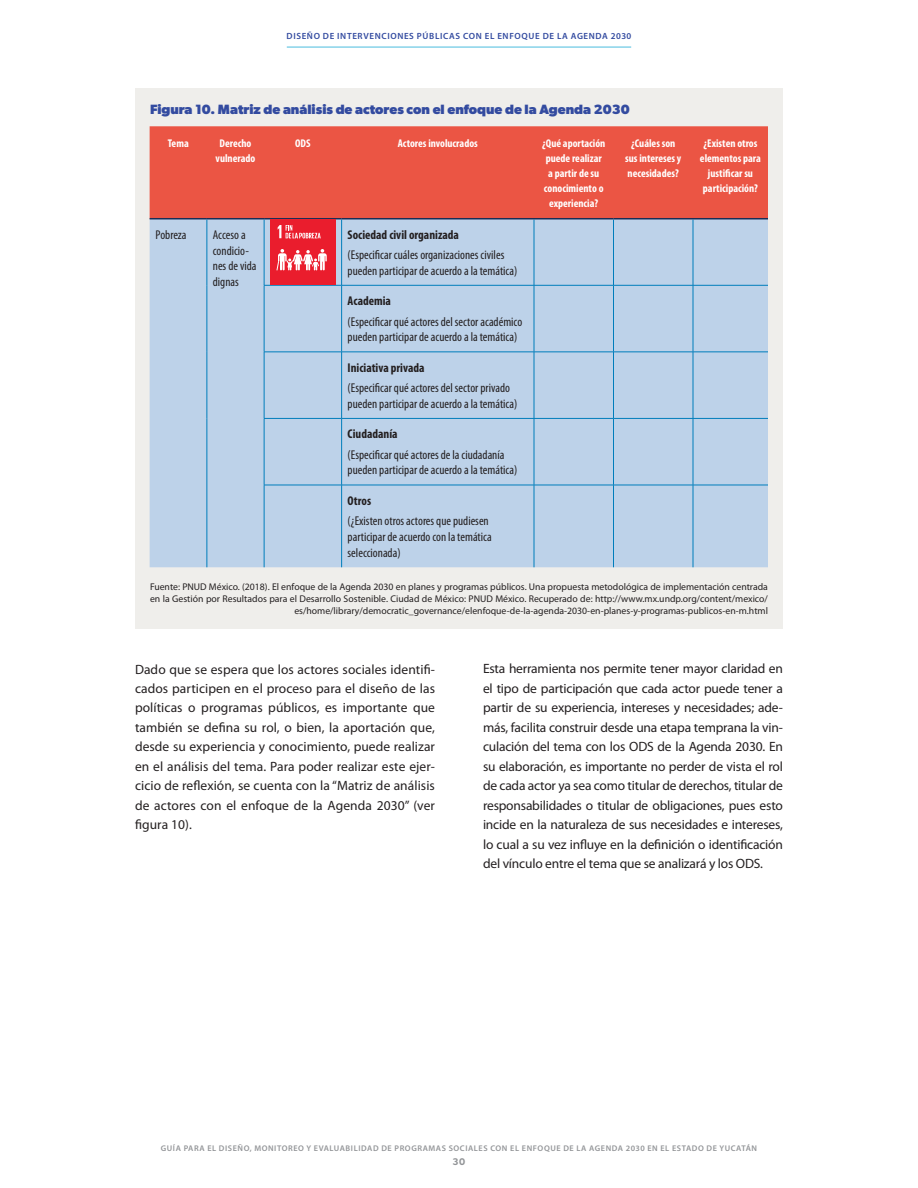
<style>
.page{position:relative;width:918px;height:1188px;background:#fff}
.page>*{position:absolute;margin:0;border:0;box-sizing:border-box;transform-origin:0 0}
.t1{font:13.5px/19.5px "Myriad Pro";letter-spacing:-.01em;color:#231f20;text-align:justify}
.t2{font:700 13.5px "Gibson";color:#334ba0}
.t3{font:condensed 12.75px/15.8px "Myriad Pro";color:#231f20}
.t4{font:700 condensed 12.75px "Myriad Pro";color:#231f20}
.t5{font:700 condensed 11.25px/15px "Myriad Pro";color:#fff;text-align:center}
.t6{font:9.75px/12px "Myriad Pro";color:#231f20;text-align:right}
.t7{font:600 9.75px "Gibson";color:#939598}
.t8{font:600 9px "Myriad Pro";letter-spacing:.05em;color:#334ba0}
.t9{font:600 8.25px "Myriad Pro";letter-spacing:.07em;color:#939598}
</style>
<div class="page">
<div style="left:135px;top:88px;width:648px;height:541px;background:#efeeeb"></div>
<div style="left:150px;top:126px;width:618px;height:92px;background:#eb5544"></div>
<div style="left:150px;top:219px;width:618px;height:348px;background:#bdd2e9"></div>
<hr style="left:150px;top:218px;width:57px;height:1px;background:#1b2d55">
<hr style="left:207px;top:218px;width:57px;height:1px;background:#1b2d55">
<hr style="left:264px;top:218px;width:78px;height:1px;background:#1b2d55">
<hr style="left:342px;top:218px;width:192px;height:1px;background:#1b2d55">
<hr style="left:534px;top:218px;width:80px;height:1px;background:#1b2d55">
<hr style="left:614px;top:218px;width:79px;height:1px;background:#1b2d55">
<hr style="left:693px;top:218px;width:75px;height:1px;background:#1b2d55">
<hr style="left:207px;top:219px;width:1px;height:66px;background:#007dbb">
<hr style="left:264px;top:219px;width:1px;height:66px;background:#007dbb">
<hr style="left:341px;top:219px;width:1px;height:66px;background:#007dbb">
<hr style="left:534px;top:219px;width:1px;height:66px;background:#007dbb">
<hr style="left:613px;top:219px;width:1px;height:66px;background:#007dbb">
<hr style="left:693px;top:219px;width:1px;height:66px;background:#007dbb">
<hr style="left:207px;top:285px;width:1px;height:67px;background:#007dbb">
<hr style="left:264px;top:285px;width:78px;height:1px;background:#007dbb">
<hr style="left:264px;top:285px;width:1px;height:67px;background:#007dbb">
<hr style="left:342px;top:285px;width:192px;height:1px;background:#007dbb">
<hr style="left:341px;top:285px;width:1px;height:67px;background:#007dbb">
<hr style="left:534px;top:285px;width:80px;height:1px;background:#007dbb">
<hr style="left:534px;top:285px;width:1px;height:67px;background:#007dbb">
<hr style="left:614px;top:285px;width:79px;height:1px;background:#007dbb">
<hr style="left:613px;top:285px;width:1px;height:67px;background:#007dbb">
<hr style="left:693px;top:285px;width:75px;height:1px;background:#007dbb">
<hr style="left:693px;top:285px;width:1px;height:67px;background:#007dbb">
<hr style="left:207px;top:352px;width:1px;height:66px;background:#007dbb">
<hr style="left:264px;top:352px;width:78px;height:1px;background:#007dbb">
<hr style="left:264px;top:352px;width:1px;height:66px;background:#007dbb">
<hr style="left:342px;top:352px;width:192px;height:1px;background:#007dbb">
<hr style="left:341px;top:352px;width:1px;height:66px;background:#007dbb">
<hr style="left:534px;top:352px;width:80px;height:1px;background:#007dbb">
<hr style="left:534px;top:352px;width:1px;height:66px;background:#007dbb">
<hr style="left:614px;top:352px;width:79px;height:1px;background:#007dbb">
<hr style="left:613px;top:352px;width:1px;height:66px;background:#007dbb">
<hr style="left:693px;top:352px;width:75px;height:1px;background:#007dbb">
<hr style="left:693px;top:352px;width:1px;height:66px;background:#007dbb">
<hr style="left:207px;top:418px;width:1px;height:67px;background:#007dbb">
<hr style="left:264px;top:418px;width:78px;height:1px;background:#007dbb">
<hr style="left:264px;top:419px;width:1px;height:66px;background:#007dbb">
<hr style="left:342px;top:418px;width:192px;height:1px;background:#007dbb">
<hr style="left:341px;top:419px;width:1px;height:66px;background:#007dbb">
<hr style="left:534px;top:418px;width:80px;height:1px;background:#007dbb">
<hr style="left:534px;top:419px;width:1px;height:66px;background:#007dbb">
<hr style="left:614px;top:418px;width:79px;height:1px;background:#007dbb">
<hr style="left:613px;top:419px;width:1px;height:66px;background:#007dbb">
<hr style="left:693px;top:418px;width:75px;height:1px;background:#007dbb">
<hr style="left:693px;top:419px;width:1px;height:66px;background:#007dbb">
<hr style="left:207px;top:485px;width:1px;height:82px;background:#007dbb">
<hr style="left:264px;top:485px;width:78px;height:1px;background:#007dbb">
<hr style="left:264px;top:485px;width:1px;height:82px;background:#007dbb">
<hr style="left:342px;top:485px;width:192px;height:1px;background:#007dbb">
<hr style="left:341px;top:485px;width:1px;height:82px;background:#007dbb">
<hr style="left:534px;top:485px;width:80px;height:1px;background:#007dbb">
<hr style="left:534px;top:485px;width:1px;height:82px;background:#007dbb">
<hr style="left:614px;top:485px;width:79px;height:1px;background:#007dbb">
<hr style="left:613px;top:485px;width:1px;height:82px;background:#007dbb">
<hr style="left:693px;top:485px;width:75px;height:1px;background:#007dbb">
<hr style="left:693px;top:485px;width:1px;height:82px;background:#007dbb">
<div style="left:270px;top:219px;width:66px;height:66px;background:#ea1d2d"></div>
<svg style="left:276px;top:249px;width:51px;height:22px"></svg>
<svg style="left:278px;top:225px;width:43px;height:13px"></svg>
<hr style="left:287px;top:47px;width:344px;height:1px;background:#4bbcdf">
<p class="t8" style="left:287px;top:31px;width:13px">DISEÑO</p>
<p class="t8" style="left:323px;top:31px;width:21px">DE INTERVENCIONES</p>
<p class="t8" style="left:417px;top:31px;width:19px">PÚBLICAS</p>
<p class="t8" style="left:463px;top:31px;width:7px">CON</p>
<p class="t8" style="left:485px;top:31px;width:20px">EL ENFOQUE</p>
<p class="t8" style="left:543px;top:31px;width:42px">DE LA AGENDA</p>
<p class="t8" style="left:611px;top:31px;width:22px">2030</p>
<p class="t2" style="left:150px;top:102px;width:481px">Figura 10. Matriz de análisis de actores con el enfoque de la Agenda 2030</p>
<p class="t5" style="left:168px;top:135px;width:23px">Tema</p>
<p class="t5" style="left:216px;top:135px;width:41px">Derecho vulnerado</p>
<p class="t5" style="left:295px;top:135px;width:17px">ODS</p>
<p class="t5" style="left:398px;top:135px;width:82px">Actores involucrados</p>
<p class="t5" style="left:542px;top:135px;width:65px">¿Qué aportación puede realizar a partir de su conocimiento o experiencia?</p>
<p class="t5" style="left:625px;top:135px;width:58px">¿Cuáles son sus intereses y necesidades?</p>
<p class="t5" style="left:700px;top:135px;width:63px">¿Existen otros elementos para justificar su participación?</p>
<p class="t3" style="left:156px;top:227px;width:32px">Pobreza</p>
<p class="t3" style="left:213px;top:227px;width:45px">Acceso a condicio&shy;nes de vida dignas</p>
<p class="t4" style="left:348px;top:227px;width:113px">Sociedad civil organizada</p>
<p class="t3" style="left:348px;top:247px;width:171px">(Especificar cuáles organizaciones civiles pueden participar de acuerdo a la temática)</p>
<p class="t4" style="left:348px;top:293px;width:45px">Academia</p>
<p class="t3" style="left:348px;top:313px;width:176px">(Especificar qué actores del sector académico pueden participar de acuerdo a la temática)</p>
<p class="t4" style="left:348px;top:360px;width:78px">Iniciativa privada</p>
<p class="t3" style="left:348px;top:380px;width:171px">(Especificar qué actores del sector privado pueden participar de acuerdo a la temática)</p>
<p class="t4" style="left:348px;top:426px;width:51px">Ciudadanía</p>
<p class="t3" style="left:348px;top:446px;width:171px">(Especificar qué actores de la ciudadanía pueden participar de acuerdo a la temática)</p>
<p class="t4" style="left:348px;top:493px;width:25px">Otros</p>
<p class="t3" style="left:348px;top:513px;width:146px">(¿Existen otros actores que pudiesen participar de acuerdo con la temática seleccionada)</p>
<p class="t6" style="left:150px;top:580px;width:620px">Fuente: PNUD México. (2018). El enfoque de la Agenda 2030 en planes y programas públicos. Una propuesta metodológica de implementación centrada en la Gestión por Resultados para el Desarrollo Sostenible. Ciudad de México: PNUD México. Recuperado de: http://www.mx.undp.org/content/mexico/ es/home/library/democratic_governance/elenfoque-de-la-agenda-2030-en-planes-y-programas-publicos-en-m.html</p>
<p class="t1" style="left:135px;top:659px;width:302px">Dado que se espera que los actores sociales identifi&shy;cados participen en el proceso para el diseño de las políticas o programas públicos, es importante que también se defina su rol, o bien, la aportación que, desde su experiencia y conocimiento, puede realizar en el análisis del tema. Para poder realizar este ejer&shy;cicio de reflexión, se cuenta con la “Matriz de análisis de actores con el enfoque de la Agenda 2030” (ver figura 10).</p>
<p class="t1" style="left:483px;top:659px;width:302px">Esta herramienta nos permite tener mayor claridad en el tipo de participación que cada actor puede tener a partir de su experiencia, intereses y necesidades; ade&shy;más, facilita construir desde una etapa temprana la vin&shy;culación del tema con los ODS de la Agenda 2030. En su elaboración, es importante no perder de vista el rol de cada actor ya sea como titular de derechos, titular de responsabilidades o titular de obligaciones, pues esto incide en la naturaleza de sus necesidades e intereses, lo cual a su vez influye en la definición o identificación del vínculo entre el tema que se analizará y los ODS.</p>
<p class="t9" style="left:161px;top:1143px;width:598px">GUÍA PARA EL DISEÑO, MONITOREO Y EVALUABILIDAD DE PROGRAMAS SOCIALES CON EL ENFOQUE DE LA AGENDA 2030 EN EL ESTADO DE YUCATÁN</p>
<p class="t7" style="left:453px;top:1156px;width:14px">30</p>
</div>
